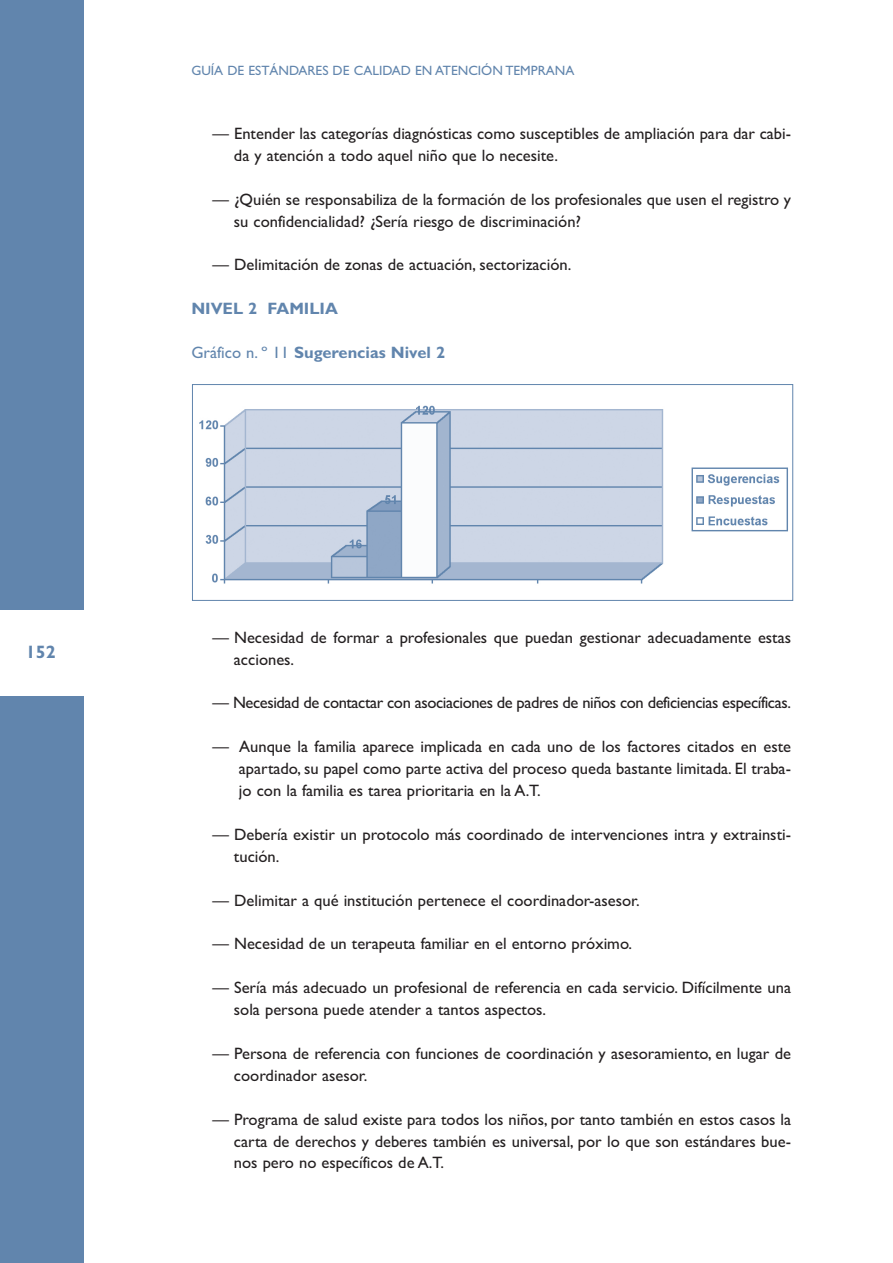
<style>
.page{position:relative;width:893px;height:1263px;background:#fff}
.page>*{position:absolute;margin:0;border:0;box-sizing:border-box;transform-origin:0 0}
.t1{font:700 18px "Gill Sans";color:#6185ad}
.t2{font:16.5px/21.9px "Gill Sans";color:#231f20}
.t3{font:16.5px "Gill Sans";letter-spacing:-.025em;color:#231f20}
.t4{font:700 16.5px "Gill Sans";color:#6185ad}
.t5{font:13.5px "Gill Sans";color:#6185ad}
.s1{font-weight:400}
</style>
<div class="page">
<div style="left:0;top:0;width:83px;height:1263px;background:#6185ad"></div>
<div style="left:0;top:610px;width:85px;height:85px;background:#fff"></div>
<img style="left:199px;top:405px;width:589px;height:179px">
<div style="left:192px;top:384px;width:601px;height:217px;border:1px solid #6185ad"></div>
<p class="t1" style="left:26px;top:645px;width:31px">152</p>
<p class="t5" style="left:191px;top:65px;width:385px">GUÍA DE ESTÁNDARES DE CALIDAD EN ATENCIÓN TEMPRANA</p>
<p class="t2" style="left:234px;top:124px;width:559px;text-indent:-21px">— Entender las categorías diagnósticas como susceptibles de ampliación para dar cabi&shy;da y atención a todo aquel niño que lo necesite.</p>
<p class="t2" style="left:234px;top:190px;width:559px;text-indent:-21px">— ¿Quién se responsabiliza de la formación de los profesionales que usen el registro y su confidencialidad? ¿Sería riesgo de discriminación?</p>
<p class="t2" style="left:213px;top:256px;width:360px">— Delimitación de zonas de actuación, sectorización.</p>
<p class="t4" style="left:191px;top:303px;width:148px">NIVEL 2 FAMILIA</p>
<p class="t4" style="left:191px;top:347px;width:255px"><span class="s1">Gráfico n. º 11</span> Sugerencias Nivel 2</p>
<p class="t2" style="left:234px;top:628px;width:559px;text-indent:-21px">— Necesidad de formar a profesionales que puedan gestionar adecuadamente estas acciones.</p>
<p class="t3" style="left:213px;top:697px;width:580px">— Necesidad de contactar con asociaciones de padres de niños con deficiencias específicas.</p>
<p class="t2" style="left:239px;top:737px;width:554px;text-align:justify;text-indent:-26px">— Aunque la familia aparece implicada en cada uno de los factores citados en este apartado, su papel como parte activa del proceso queda bastante limitada. El traba&shy;jo con la familia es tarea prioritaria en la A.T.</p>
<p class="t2" style="left:234px;top:825px;width:559px;text-indent:-21px">— Debería existir un protocolo más coordinado de intervenciones intra y extrainsti&shy;tución.</p>
<p class="t2" style="left:213px;top:891px;width:429px">— Delimitar a qué institución pertenece el coordinador-asesor.</p>
<p class="t2" style="left:213px;top:935px;width:421px">— Necesidad de un terapeuta familiar en el entorno próximo.</p>
<p class="t2" style="left:234px;top:978px;width:559px;text-indent:-21px">— Sería más adecuado un profesional de referencia en cada servicio. Difícilmente una sola persona puede atender a tantos aspectos.</p>
<p class="t2" style="left:234px;top:1044px;width:559px;text-indent:-21px">— Persona de referencia con funciones de coordinación y asesoramiento, en lugar de coordinador asesor.</p>
<p class="t2" style="left:234px;top:1110px;width:559px;text-align:justify;text-indent:-21px">— Programa de salud existe para todos los niños, por tanto también en estos casos la carta de derechos y deberes también es universal, por lo que son estándares bue&shy;nos pero no específicos de A.T.</p>
</div>
